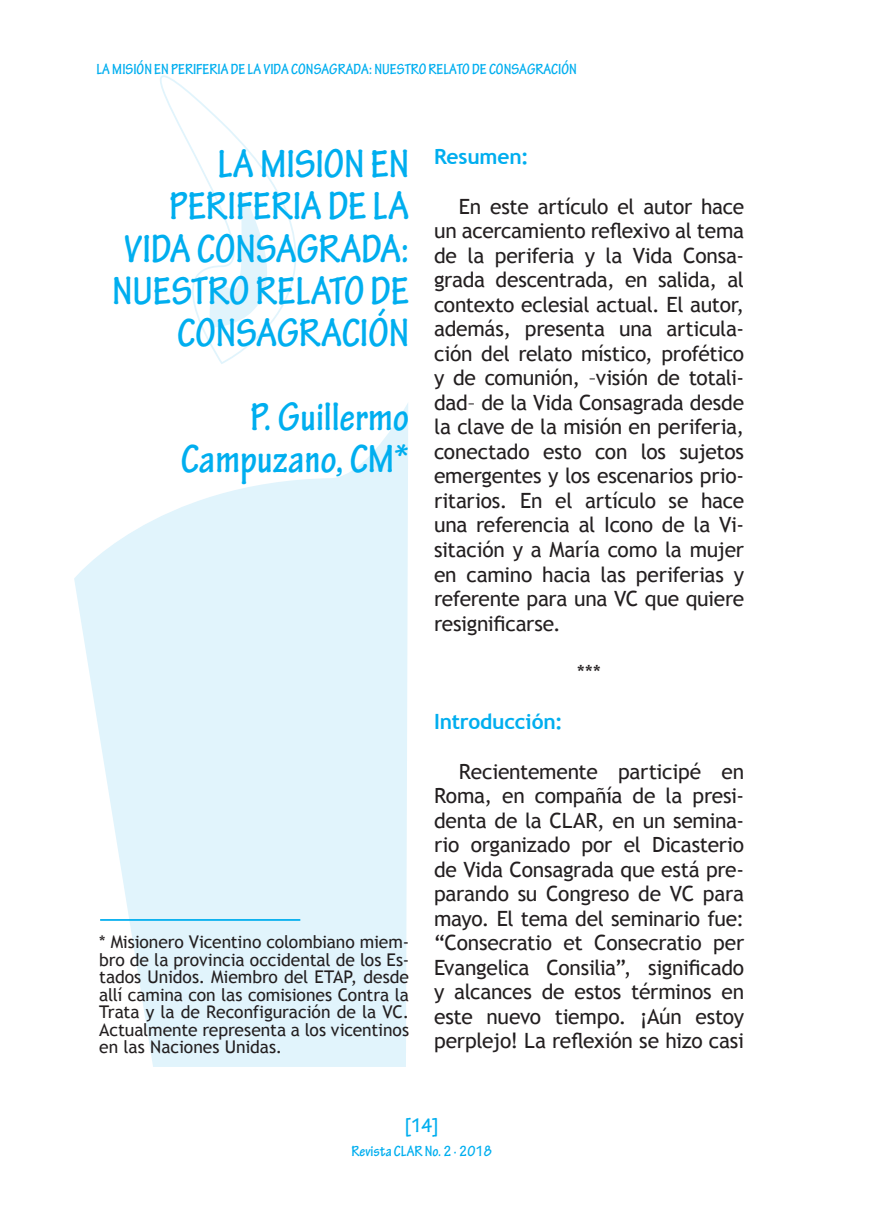
<style>
.page{position:relative;width:893px;height:1216px;background:#fff}
.page>*{position:absolute;margin:0;border:0;box-sizing:border-box;transform-origin:0 0}
.t1{font:700 condensed 42px/42px "Tekton Pro";letter-spacing:-.005em;color:#00aeef;text-align:right}
.t2{font:21px/24.5px "Trebuchet MS";letter-spacing:-.015em;color:#231f20;text-align:justify}
.t3{font:700 21px "Trebuchet MS";letter-spacing:-.005em;color:#00aeef}
.t4{font:700 condensed 21px "Tekton Pro";color:#00aeef}
.t5{font:17.5px/17.5px "Trebuchet MS";letter-spacing:-.005em;color:#231f20;text-align:justify}
.t6{font:700 condensed 15.75px "Tekton Pro";color:#00aeef}
</style>
<div class="page">
<svg style="left:74px;top:403px;width:334px;height:663px;fill:#e1f4fc"></svg>
<svg style="left:160px;top:75px;width:137px;height:289px"></svg>
<svg style="left:204px;top:133px;width:89px;height:195px"></svg>
<hr style="left:101px;top:919px;width:198px;height:1px;background:#00aeef">
<p class="t6" style="left:97px;top:60px;width:482px">LA MISIÓN EN PERIFERIA DE LA VIDA CONSAGRADA: NUESTRO RELATO DE CONSAGRACIÓN</p>
<h1 class="t1" style="left:112px;top:144px;width:299px">LA MISION EN<br>PERIFERIA DE LA<br>VIDA CONSAGRADA:<br>NUESTRO RELATO DE<br>CONSAGRACIÓN</h1>
<h1 class="t1" style="left:181px;top:396px;width:230px">P. Guillermo<br>Campuzano, CM*</h1>
<p class="t5" style="left:99px;top:933px;width:311px">* Misionero Vicentino colombiano miem&shy;bro de la provincia occidental de los Es&shy;tados Unidos. Miembro del ETAP, desde allí camina con las comisiones Contra la Trata y la de Reconfiguración de la VC.<br>Actualmente representa a los vicentinos en las Naciones Unidas.</p>
<p class="t3" style="left:434px;top:144px;width:96px">Resumen:</p>
<p class="t2" style="left:434px;top:194px;width:312px;text-indent:25px">En este artículo el autor hace un acercamiento reflexivo al tema de la periferia y la Vida Consa&shy;grada descentrada, en salida, al contexto eclesial actual. El autor, además, presenta una articula&shy;ción del relato místico, profético y de comunión, –visión de totali&shy;dad– de la Vida Consagrada desde la clave de la misión en periferia, conectado esto con los sujetos emergentes y los escenarios prio&shy;ritarios. En el artículo se hace una referencia al Icono de la Vi&shy;sitación y a María como la mujer en camino hacia las periferias y referente para una VC que quiere resignificarse.</p>
<p class="t2" style="left:577px;top:660px;width:25px">***</p>
<p class="t3" style="left:434px;top:708px;width:130px">Introducción:</p>
<p class="t2" style="left:434px;top:759px;width:312px;text-indent:25px">Recientemente participé en Roma, en compañía de la presi&shy;denta de la CLAR, en un semina&shy;rio organizado por el Dicasterio de Vida Consagrada que está pre&shy;parando su Congreso de VC para mayo. El tema del seminario fue: “Consecratio et Consecratio per Evangelica Consilia”, significado y alcances de estos términos en este nuevo tiempo. ¡Aún estoy perplejo! La reflexión se hizo casi</p>
<p class="t4" style="left:405px;top:1112px;width:35px">[14]</p>
<p class="t6" style="left:351px;top:1141px;width:142px">Revista CLAR No. 2 · 2018</p>
</div>
